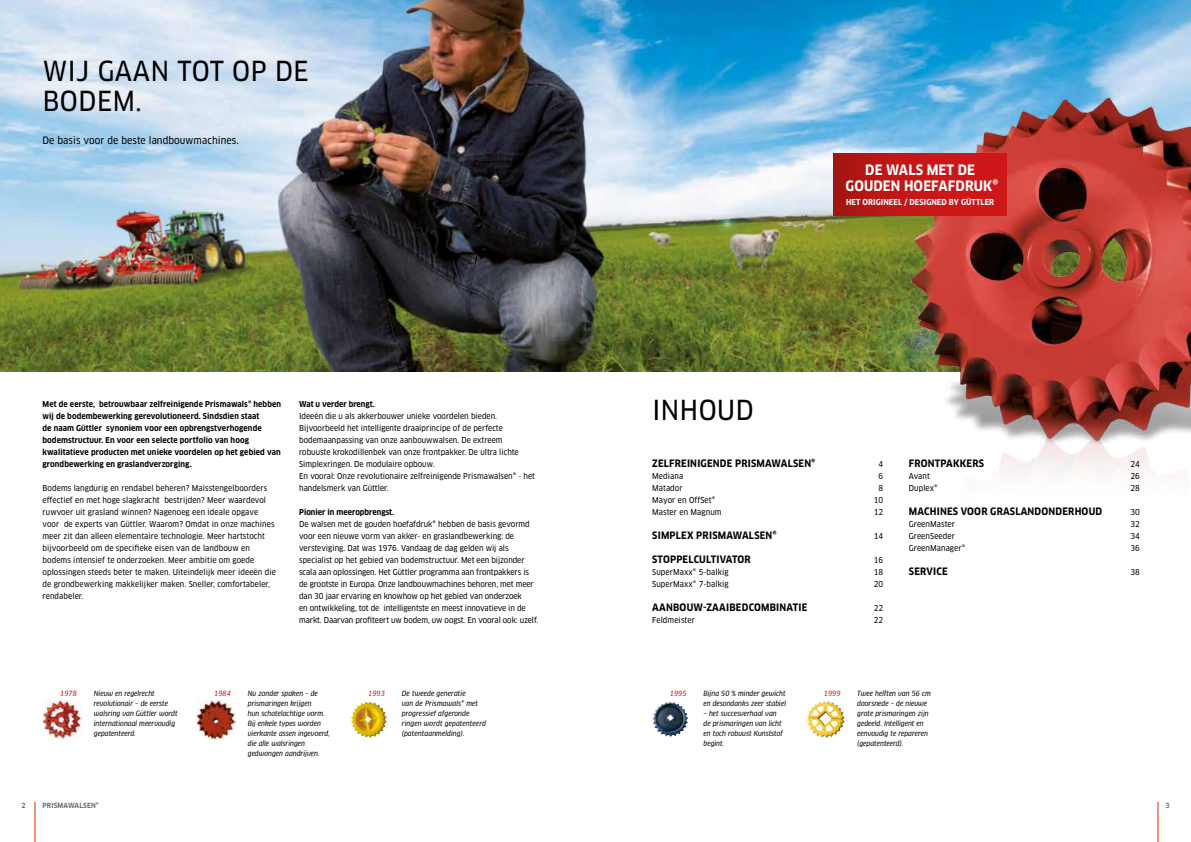
<style>
.page{position:relative;width:1191px;height:842px;background:#fff}
.page>*{position:absolute;margin:0;border:0;box-sizing:border-box;transform-origin:0 0}
.t1{font:27px/30px "Clan Pro Narr News";letter-spacing:.02em;color:#000}
.t2{font:700 14px/16px "Clan Pro Narr";letter-spacing:.01em;color:#fff;text-align:center}
.t3{font:700 10px "Clan Pro Narr";letter-spacing:.02em;color:#000}
.t4{font:10px "Clan Pro Narr News";letter-spacing:.01em;color:#000}
.t5{font:8px/12px "Clan Pro Narr News";color:#000}
.t6{font:700 8px/12px "Clan Pro Narr";letter-spacing:.01em;color:#000}
.t7{font:700 8px "Clan Pro Narr";letter-spacing:.01em;color:#fff}
.t8{font:italic 7px/10px "Clan OT Narr News";color:#000}
.t9{font:italic 7px "Clan OT Narr News";color:#d20a11}
.t10{font:700 7px "Clan Pro Narr";letter-spacing:.02em;color:#706f6f}
</style>
<div class="page">
<img style="left:0;top:0;width:1191px;height:371px">
<hr style="left:34px;top:802px;width:1px;height:40px;background:#ea9477">
<hr style="left:1157px;top:802px;width:1px;height:40px;background:#ea9477">
<img style="left:891px;top:86px;width:300px;height:390px">
<div style="left:833px;top:153px;width:173px;height:62px;background:linear-gradient(to right,#ac1613,#d7171b)"></div>
<img style="left:43px;top:701px;width:38px;height:38px">
<img style="left:196px;top:701px;width:39px;height:38px">
<img style="left:806px;top:701px;width:39px;height:37px">
<img style="left:351px;top:701px;width:36px;height:37px">
<img style="left:652px;top:701px;width:36px;height:36px">
<h1 class="t1" style="left:43px;top:56px;width:267px">WIJ GAAN TOT OP DE<br>BODEM.</h1>
<p class="t4" style="left:43px;top:134px;width:198px">De basis voor de beste landbouwmachines.</p>
<p class="t6" style="left:43px;top:399px;width:240px">Met de eerste, betrouwbaar zelfreinigende Prismawals® hebben wij de bodembewerking gerevolutioneerd. Sindsdien staat<br>de naam Güttler synoniem voor een opbrengstverhogende bodemstructuur. En voor een selecte portfolio van hoog kwalitatieve producten met unieke voordelen op het gebied van grondbewerking en graslandverzorging.</p>
<p class="t5" style="left:43px;top:482px;width:235px">Bodems langdurig en rendabel beheren? Maisstengelboorders effectief en met hoge slagkracht bestrijden? Meer waardevol ruwvoer uit grasland winnen? Nagenoeg een ideale opgave voor de experts van Güttler. Waarom? Omdat in onze machines meer zit dan alleen elementaire technologie. Meer hartstocht bijvoorbeeld om de specifieke eisen van de landbouw en bodems intensief te onderzoeken. Meer ambitie om goede oplossingen steeds beter te maken. Uiteindelijk meer ideeën die de grondbewerking makkelijker maken. Sneller, comfortabeler, rendabeler.</p>
<p class="t6" style="left:299px;top:399px;width:77px">Wat u verder brengt.</p>
<p class="t5" style="left:299px;top:410px;width:237px">Ideeën die u als akkerbouwer unieke voordelen bieden.<br>Bijvoorbeeld het intelligente draaiprincipe of de perfecte bodemaanpassing van onze aanbouwwalsen. De extreem robuuste krokodillenbek van onze frontpakker. De ultra lichte Simplexringen. De modulaire opbouw.<br>En vooral: Onze revolutionaire zelfreinigende Prismawalsen® - het handelsmerk van Güttler.</p>
<p class="t6" style="left:299px;top:507px;width:97px">Pionier in meeropbrengst.</p>
<p class="t5" style="left:299px;top:518px;width:241px">De walsen met de gouden hoefafdruk® hebben de basis gevormd voor een nieuwe vorm van akker- en graslandbewerking: de versteviging. Dat was 1976. Vandaag de dag gelden wij als specialist op het gebied van bodemstructuur. Met een bijzonder scala aan oplossingen. Het Güttler programma aan frontpakkers is de grootste in Europa. Onze landbouwmachines behoren, met meer dan 30 jaar ervaring en knowhow op het gebied van onderzoek<br>en ontwikkeling, tot de intelligentste en meest innovatieve in de markt. Daarvan profiteert uw bodem, uw oogst. En vooral ook: uzelf.</p>
<h1 class="t1" style="left:652px;top:395px;width:103px">INHOUD</h1>
<h2 class="t2" style="left:845px;top:162px;width:154px">DE WALS MET DE<br>GOUDEN HOEFAFDRUK®</h2>
<p class="t7" style="left:846px;top:197px;width:150px">HET ORIGINEEL / DESIGNED BY GÜTTLER</p>
<p class="t3" style="left:652px;top:458px;width:165px">ZELFREINIGENDE PRISMAWALSEN®</p>
<p class="t5" style="left:878px;top:458px;width:6px">4</p>
<p class="t5" style="left:652px;top:470px;width:32px">Mediana</p>
<p class="t5" style="left:878px;top:470px;width:6px">6</p>
<p class="t5" style="left:652px;top:482px;width:32px">Matador</p>
<p class="t5" style="left:878px;top:482px;width:6px">8</p>
<p class="t5" style="left:652px;top:494px;width:64px">Mayor en OffSet®</p>
<p class="t5" style="left:873px;top:494px;width:11px">10</p>
<p class="t5" style="left:652px;top:506px;width:71px">Master en Magnum</p>
<p class="t5" style="left:873px;top:506px;width:11px">12</p>
<p class="t3" style="left:652px;top:530px;width:126px">SIMPLEX PRISMAWALSEN®</p>
<p class="t5" style="left:873px;top:530px;width:11px">14</p>
<p class="t3" style="left:652px;top:554px;width:100px">STOPPELCULTIVATOR</p>
<p class="t5" style="left:873px;top:554px;width:11px">16</p>
<p class="t5" style="left:652px;top:566px;width:78px">SuperMaxx® 5-balkig</p>
<p class="t5" style="left:873px;top:566px;width:11px">18</p>
<p class="t5" style="left:652px;top:578px;width:78px">SuperMaxx® 7-balkig</p>
<p class="t5" style="left:873px;top:578px;width:11px">20</p>
<p class="t3" style="left:652px;top:602px;width:157px">AANBOUW-ZAAIBEDCOMBINATIE</p>
<p class="t5" style="left:873px;top:602px;width:11px">22</p>
<p class="t5" style="left:652px;top:614px;width:44px">Feldmeister</p>
<p class="t5" style="left:873px;top:614px;width:11px">22</p>
<p class="t3" style="left:909px;top:458px;width:77px">FRONTPAKKERS</p>
<p class="t5" style="left:1130px;top:458px;width:11px">24</p>
<p class="t5" style="left:909px;top:470px;width:23px">Avant</p>
<p class="t5" style="left:1130px;top:470px;width:11px">26</p>
<p class="t5" style="left:909px;top:482px;width:30px">Duplex®</p>
<p class="t5" style="left:1130px;top:482px;width:11px">28</p>
<p class="t3" style="left:909px;top:506px;width:195px">MACHINES VOOR GRASLANDONDERHOUD</p>
<p class="t5" style="left:1130px;top:506px;width:11px">30</p>
<p class="t5" style="left:909px;top:518px;width:48px">GreenMaster</p>
<p class="t5" style="left:1130px;top:518px;width:11px">32</p>
<p class="t5" style="left:909px;top:530px;width:48px">GreenSeeder</p>
<p class="t5" style="left:1130px;top:530px;width:11px">34</p>
<p class="t5" style="left:909px;top:542px;width:58px">GreenManager®</p>
<p class="t5" style="left:1130px;top:542px;width:11px">36</p>
<p class="t3" style="left:909px;top:566px;width:40px">SERVICE</p>
<p class="t5" style="left:1130px;top:566px;width:11px">38</p>
<p class="t9" style="left:60px;top:689px;width:18px">1978</p>
<p class="t8" style="left:94px;top:688px;width:62px">Nieuw en regelrecht</p>
<p class="t9" style="left:214px;top:689px;width:18px">1984</p>
<p class="t9" style="left:368px;top:689px;width:18px">1993</p>
<p class="t9" style="left:670px;top:689px;width:18px">1995</p>
<p class="t9" style="left:824px;top:689px;width:18px">1999</p>
<p class="t8" style="left:94px;top:698px;width:85px">revolutionair – de eerste walsring van Güttler wordt internationaal meervoudig gepatenteerd.</p>
<p class="t8" style="left:248px;top:688px;width:84px">Nu zonder spaken – de prismaringen krijgen<br>hun schotelachtige vorm.<br>Bij enkele types worden vierkante assen ingevoerd, die alle walsringen gedwongen aandrijven.</p>
<p class="t8" style="left:703px;top:688px;width:84px">Bijna 50 % minder gewicht en desondanks zeer stabiel</p>
<p class="t8" style="left:402px;top:688px;width:86px">De tweede generatie<br>van de Prismawals® met progressief afgeronde ringen wordt gepatenteerd (patentaanmelding).</p>
<p class="t8" style="left:703px;top:708px;width:81px">– het succesverhaal van de prismaringen van licht en toch robuust Kunststof begint.</p>
<p class="t8" style="left:857px;top:688px;width:75px">Twee helften van 56 cm doorsnede – de nieuwe grote prismaringen zijn gedeeld. Intelligent en eenvoudig te repareren (gepatenteerd).</p>
<p class="t10" style="left:21px;top:801px;width:6px">2</p>
<p class="t10" style="left:43px;top:801px;width:58px">PRISMAWALSEN®</p>
<p class="t10" style="left:1165px;top:801px;width:6px">3</p>
</div>
